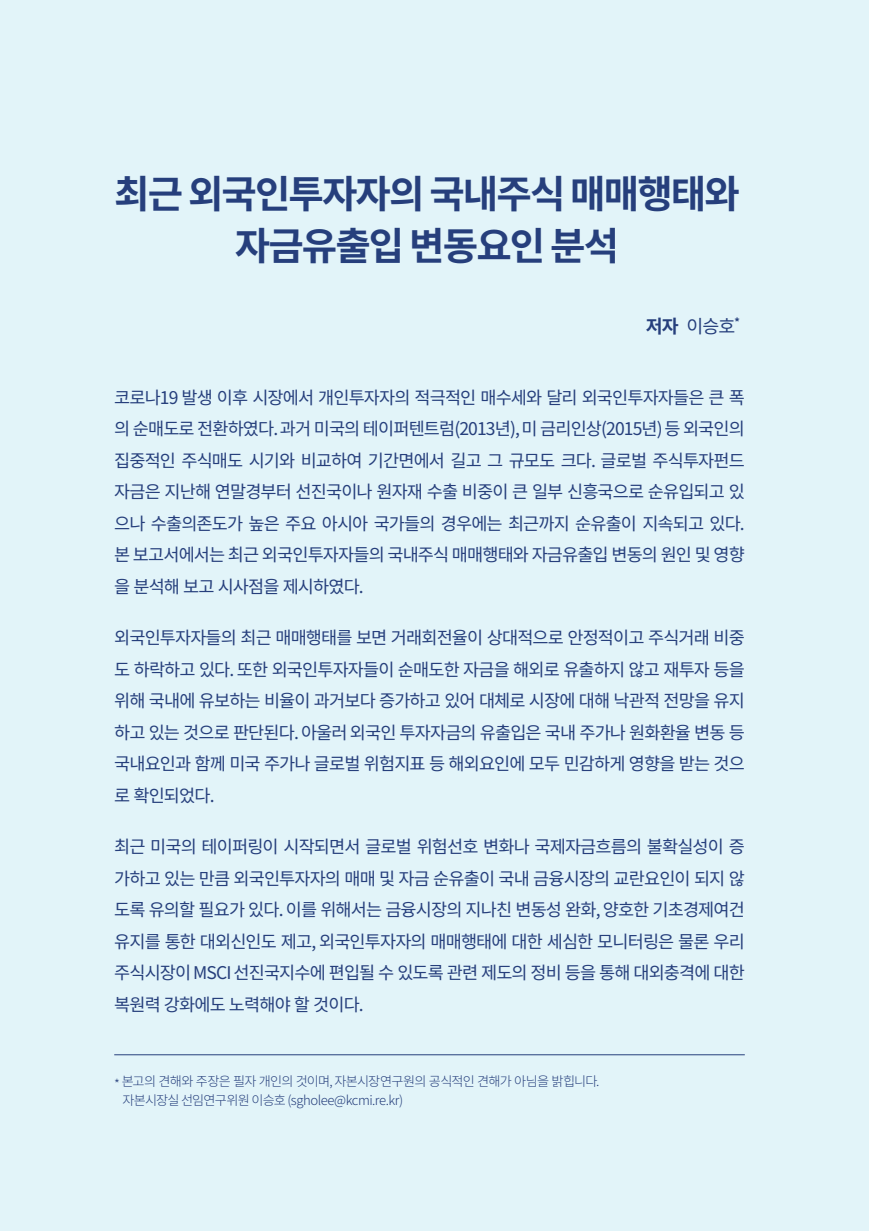
<style>
.page{position:relative;width:869px;height:1231px;background:#fff}
.page>*{position:absolute;margin:0;border:0;box-sizing:border-box;transform-origin:0 0}
.t1{font:700 38.5px/52.5px "Noto Sans CJ Kkr";letter-spacing:-.05em;color:#263f7c;text-align:center}
.t2{font:18.38px "Noto Sans CJ Kkr";color:#263f7c}
.t3{font:17.5px/31.5px "Noto Sans CJ Kkr";letter-spacing:-.05em;color:#263f7c;text-align:justify}
.t4{font:300 13.12px/19.2px "Noto Sans CJ Kkr";letter-spacing:-.06em;color:#263f7c}
.s1{font-weight:700}
</style>
<div class="page">
<div style="left:0;top:0;width:868px;height:1230px;background:#e2f4f9"></div>
<hr style="left:114px;top:1054px;width:630px;height:1px;background:#263f7c">
<h1 class="t1" style="left:114px;top:168px;width:627px">최근 외국인투자자의 국내주식 매매행태와 자금유출입 변동요인 분석</h1>
<p class="t2" style="left:645px;top:315px;width:95px"><span class="s1">저자</span> 이승호<sup>*</sup></p>
<p class="t3" style="left:114px;top:382px;width:632px">코로나19 발생 이후 시장에서 개인투자자의 적극적인 매수세와 달리 외국인투자자들은 큰 폭 의 순매도로 전환하였다. 과거 미국의 테이퍼텐트럼(2013년), 미 금리인상(2015년) 등 외국인의 집중적인 주식매도 시기와 비교하여 기간면에서 길고 그 규모도 크다. 글로벌 주식투자펀드 자금은 지난해 연말경부터 선진국이나 원자재 수출 비중이 큰 일부 신흥국으로 순유입되고 있 으나 수출의존도가 높은 주요 아시아 국가들의 경우에는 최근까지 순유출이 지속되고 있다. 본 보고서에서는 최근 외국인투자자들의 국내주식 매매행태와 자금유출입 변동의 원인 및 영향 을 분석해 보고 시사점을 제시하였다.</p>
<p class="t3" style="left:114px;top:622px;width:632px">외국인투자자들의 최근 매매행태를 보면 거래회전율이 상대적으로 안정적이고 주식거래 비중 도 하락하고 있다. 또한 외국인투자자들이 순매도한 자금을 해외로 유출하지 않고 재투자 등을 위해 국내에 유보하는 비율이 과거보다 증가하고 있어 대체로 시장에 대해 낙관적 전망을 유지 하고 있는 것으로 판단된다. 아울러 외국인 투자자금의 유출입은 국내 주가나 원화환율 변동 등 국내요인과 함께 미국 주가나 글로벌 위험지표 등 해외요인에 모두 민감하게 영향을 받는 것으 로 확인되었다.</p>
<p class="t3" style="left:114px;top:831px;width:632px">최근 미국의 테이퍼링이 시작되면서 글로벌 위험선호 변화나 국제자금흐름의 불확실성이 증 가하고 있는 만큼 외국인투자자의 매매 및 자금 순유출이 국내 금융시장의 교란요인이 되지 않 도록 유의할 필요가 있다. 이를 위해서는 금융시장의 지나친 변동성 완화, 양호한 기초경제여건 유지를 통한 대외신인도 제고, 외국인투자자의 매매행태에 대한 세심한 모니터링은 물론 우리 주식시장이 MSCI 선진국지수에 편입될 수 있도록 관련 제도의 정비 등을 통해 대외충격에 대한 복원력 강화에도 노력해야 할 것이다.</p>
<p class="t4" style="left:122px;top:1071px;width:478px;text-indent:-8px">* 본고의 견해와 주장은 필자 개인의 것이며, 자본시장연구원의 공식적인 견해가 아님을 밝힙니다. 자본시장실 선임연구위원 이승호 (sgholee@kcmi.re.kr)</p>
</div>
